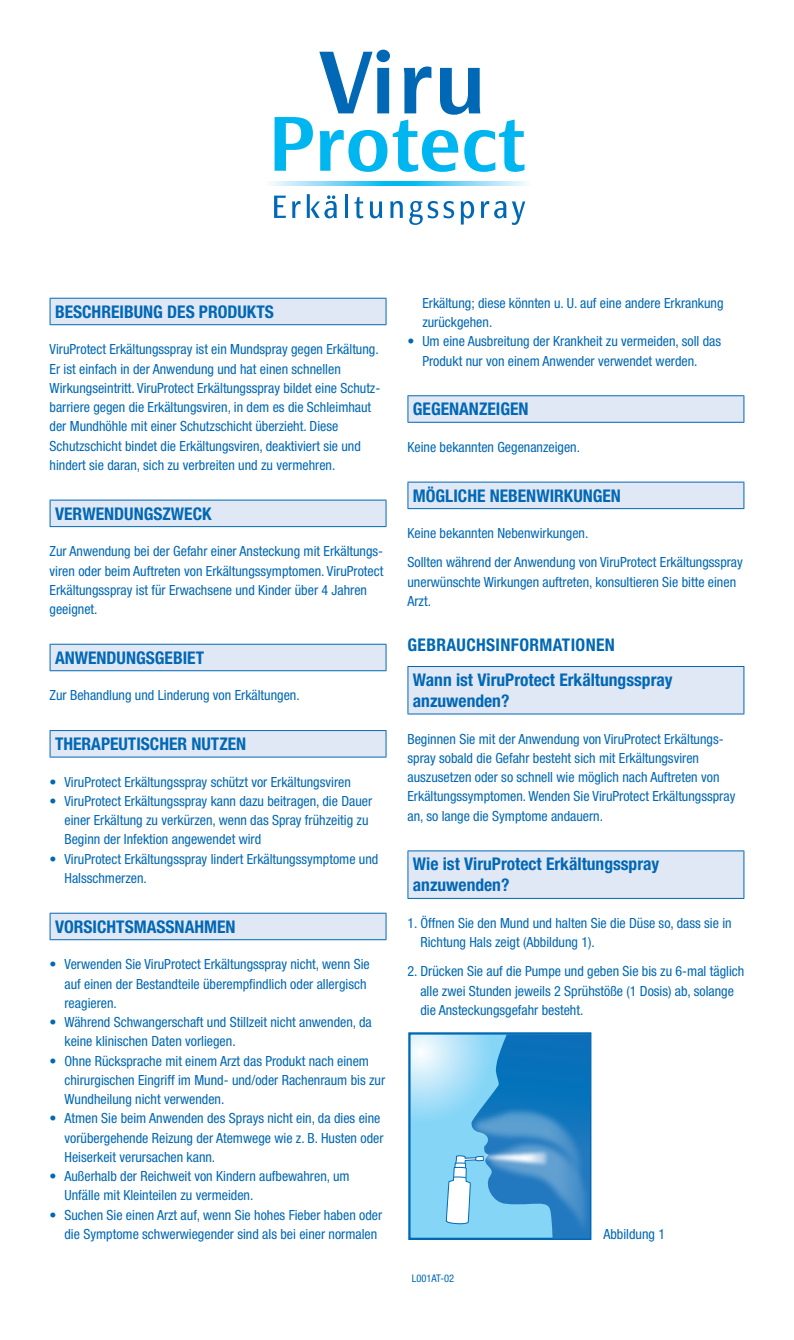
<style>
.page{position:relative;width:794px;height:1340px;background:#fff}
.page>*{position:absolute;margin:0;border:0;box-sizing:border-box;transform-origin:0 0}
.t1{font:700 condensed 17.5px/34.8px "Helvetica Neue LT Std";color:#0168b5}
.t2{font:condensed 14px/19.2px "Helvetica Neue LT Std";color:#0168b5}
.t3{font:condensed 10.5px "Helvetica Neue LT Std";color:#0168b5}
</style>
<div class="page">
<div style="left:50px;top:298px;width:336px;height:27px;background:#e1e8f5"></div>
<hr style="left:50px;top:298px;width:336px;height:1px;background:#0168b5">
<svg style="left:50px;top:299px;width:1px;height:25px"></svg>
<svg style="left:385px;top:299px;width:1px;height:25px"></svg>
<hr style="left:50px;top:324px;width:336px;height:1px;background:#0168b5">
<div style="left:50px;top:500px;width:336px;height:26px;background:#e1e8f5"></div>
<hr style="left:50px;top:499px;width:336px;height:1px;background:#0168b5">
<svg style="left:50px;top:500px;width:1px;height:26px"></svg>
<svg style="left:385px;top:500px;width:1px;height:26px"></svg>
<hr style="left:50px;top:526px;width:336px;height:1px;background:#0168b5">
<div style="left:50px;top:644px;width:336px;height:26px;background:#e1e8f5"></div>
<hr style="left:50px;top:643px;width:336px;height:1px;background:#0168b5">
<svg style="left:50px;top:644px;width:1px;height:26px"></svg>
<svg style="left:385px;top:644px;width:1px;height:26px"></svg>
<hr style="left:50px;top:670px;width:336px;height:1px;background:#0168b5">
<div style="left:50px;top:730px;width:336px;height:27px;background:#e1e8f5"></div>
<hr style="left:50px;top:730px;width:336px;height:1px;background:#0168b5">
<svg style="left:50px;top:731px;width:1px;height:25px"></svg>
<svg style="left:385px;top:731px;width:1px;height:25px"></svg>
<hr style="left:50px;top:756px;width:336px;height:1px;background:#0168b5">
<div style="left:50px;top:913px;width:336px;height:26px;background:#e1e8f5"></div>
<hr style="left:50px;top:912px;width:336px;height:1px;background:#0168b5">
<svg style="left:50px;top:913px;width:1px;height:26px"></svg>
<svg style="left:385px;top:913px;width:1px;height:26px"></svg>
<hr style="left:50px;top:939px;width:336px;height:1px;background:#0168b5">
<svg style="left:274px;top:117px;width:39px;height:54px"></svg>
<svg style="left:319px;top:50px;width:205px;height:122px"></svg>
<svg style="left:274px;top:196px;width:12px;height:22px"></svg>
<svg style="left:292px;top:201px;width:8px;height:17px"></svg>
<svg style="left:307px;top:194px;width:30px;height:24px"></svg>
<hr style="left:345px;top:194px;width:3px;height:24px;background:#0168b5">
<svg style="left:354px;top:197px;width:9px;height:21px"></svg>
<svg style="left:370px;top:201px;width:12px;height:17px"></svg>
<svg style="left:390px;top:201px;width:13px;height:17px"></svg>
<svg style="left:409px;top:201px;width:45px;height:24px"></svg>
<svg style="left:460px;top:201px;width:14px;height:23px"></svg>
<svg style="left:481px;top:201px;width:25px;height:17px"></svg>
<svg style="left:512px;top:201px;width:13px;height:24px"></svg>
<svg style="left:270px;top:182px;width:257px;height:3px"></svg>
<div style="left:408px;top:396px;width:336px;height:26px;background:#e1e8f5"></div>
<hr style="left:407px;top:395px;width:337px;height:1px;background:#0168b5">
<svg style="left:407px;top:396px;width:1px;height:26px"></svg>
<svg style="left:743px;top:396px;width:1px;height:26px"></svg>
<hr style="left:407px;top:422px;width:337px;height:1px;background:#0168b5">
<div style="left:408px;top:482px;width:336px;height:26px;background:#e1e8f5"></div>
<hr style="left:407px;top:481px;width:337px;height:1px;background:#0168b5">
<svg style="left:407px;top:482px;width:1px;height:26px"></svg>
<svg style="left:743px;top:482px;width:1px;height:26px"></svg>
<hr style="left:407px;top:508px;width:337px;height:1px;background:#0168b5">
<div style="left:408px;top:666px;width:336px;height:48px;background:#e1e8f5"></div>
<hr style="left:407px;top:666px;width:337px;height:1px;background:#0168b5">
<hr style="left:407px;top:667px;width:1px;height:46px;background:#0168b5">
<hr style="left:743px;top:667px;width:1px;height:46px;background:#0168b5">
<hr style="left:407px;top:713px;width:337px;height:1px;background:#0168b5">
<div style="left:408px;top:850px;width:336px;height:48px;background:#e1e8f5"></div>
<hr style="left:407px;top:850px;width:337px;height:1px;background:#0168b5">
<hr style="left:407px;top:851px;width:1px;height:47px;background:#0168b5">
<hr style="left:743px;top:851px;width:1px;height:47px;background:#0168b5">
<hr style="left:407px;top:898px;width:337px;height:1px;background:#0168b5">
<img style="left:408px;top:1032px;width:184px;height:27px">
<img style="left:408px;top:1059px;width:184px;height:8px">
<img style="left:408px;top:1067px;width:184px;height:173px">
<p class="t1" style="left:55px;top:294px;width:220px">BESCHREIBUNG DES PRODUKTS</p>
<p class="t2" style="left:50px;top:340px;width:332px">ViruProtect Erkältungsspray ist ein Mundspray gegen Erkältung.<br>Er ist einfach in der Anwendung und hat einen schnellen Wirkungseintritt. ViruProtect Erkältungsspray bildet eine Schutz&shy;barriere gegen die Erkältungsviren, in dem es die Schleimhaut der Mundhöhle mit einer Schutzschicht überzieht. Diese Schutzschicht bindet die Erkältungsviren, deaktiviert sie und hindert sie daran, sich zu verbreiten und zu vermehren.</p>
<p class="t1" style="left:55px;top:496px;width:158px">VERWENDUNGSZWECK</p>
<p class="t2" style="left:50px;top:541px;width:335px">Zur Anwendung bei der Gefahr einer Ansteckung mit Erkältungs&shy;viren oder beim Auftreten von Erkältungssymptomen. ViruProtect Erkältungsspray ist für Erwachsene und Kinder über 4 Jahren geeignet.</p>
<p class="t1" style="left:55px;top:640px;width:151px">ANWENDUNGSGEBIET</p>
<p class="t2" style="left:50px;top:685px;width:252px">Zur Behandlung und Linderung von Erkältungen.</p>
<p class="t1" style="left:55px;top:726px;width:193px">THERAPEUTISCHER NUTZEN</p>
<p class="t2" style="left:50px;top:772px;width:303px">• ViruProtect Erkältungsspray schützt vor Erkältungsviren</p>
<p class="t2" style="left:64px;top:791px;width:309px;text-indent:-15px">• ViruProtect Erkältungsspray kann dazu beitragen, die Dauer einer Erkältung zu verkürzen, wenn das Spray frühzeitig zu<br>Beginn der Infektion angewendet wird</p>
<p class="t2" style="left:64px;top:849px;width:315px;text-indent:-15px">• ViruProtect Erkältungsspray lindert Erkältungssymptome und<br>Halsschmerzen.</p>
<p class="t1" style="left:55px;top:908px;width:182px">VORSICHTSMASSNAHMEN</p>
<p class="t2" style="left:64px;top:954px;width:307px;text-indent:-15px">• Verwenden Sie ViruProtect Erkältungsspray nicht, wenn Sie auf einen der Bestandteile überempfindlich oder allergisch reagieren.</p>
<p class="t2" style="left:64px;top:1012px;width:309px;text-indent:-15px">• Während Schwangerschaft und Stillzeit nicht anwenden, da keine klinischen Daten vorliegen.</p>
<p class="t2" style="left:64px;top:1050px;width:322px;text-indent:-15px">• Ohne Rücksprache mit einem Arzt das Produkt nach einem chirurgischen Eingriff im Mund- und/oder Rachenraum bis zur<br>Wundheilung nicht verwenden.</p>
<p class="t2" style="left:64px;top:1108px;width:320px;text-indent:-15px">• Atmen Sie beim Anwenden des Sprays nicht ein, da dies eine vorübergehende Reizung der Atemwege wie z. B. Husten oder<br>Heiserkeit verursachen kann.</p>
<p class="t2" style="left:64px;top:1166px;width:287px;text-indent:-15px">• Außerhalb der Reichweit von Kindern aufbewahren, um<br>Unfälle mit Kleinteilen zu vermeiden.</p>
<p class="t2" style="left:64px;top:1204px;width:319px;text-indent:-15px">• Suchen Sie einen Arzt auf, wenn Sie hohes Fieber haben oder die Symptome schwerwiegender sind als bei einer normalen</p>
<p class="t2" style="left:422px;top:293px;width:303px">Erkältung; diese könnten u. U. auf eine andere Erkrankung zurückgehen.</p>
<p class="t2" style="left:422px;top:331px;width:300px;text-indent:-15px">• Um eine Ausbreitung der Krankheit zu vermeiden, soll das<br>Produkt nur von einem Anwender verwendet werden.</p>
<p class="t1" style="left:413px;top:391px;width:117px">GEGENANZEIGEN</p>
<p class="t2" style="left:407px;top:437px;width:174px">Keine bekannten Gegenanzeigen.</p>
<p class="t1" style="left:413px;top:478px;width:210px">MÖGLICHE NEBENWIRKUNGEN</p>
<p class="t2" style="left:407px;top:518px;width:337px;line-height:29.2px">Keine bekannten Nebenwirkungen.<br>Sollten während der Anwendung von ViruProtect Erkältungsspray</p>
<p class="t2" style="left:407px;top:572px;width:330px">unerwünschte Wirkungen auftreten, konsultieren Sie bitte einen<br>Arzt.</p>
<p class="t1" style="left:413px;top:627px;width:261px;text-indent:-5px">GEBRAUCHSINFORMATIONEN<br>Wann ist ViruProtect Erkältungsspray</p>
<p class="t1" style="left:413px;top:683px;width:98px">anzuwenden?</p>
<p class="t2" style="left:407px;top:729px;width:329px">Beginnen Sie mit der Anwendung von ViruProtect Erkältungs&shy;spray sobald die Gefahr besteht sich mit Erkältungsviren auszusetzen oder so schnell wie möglich nach Auftreten von Erkältungssymptomen. Wenden Sie ViruProtect Erkältungsspray an, so lange die Symptome andauern.</p>
<p class="t1" style="left:413px;top:853px;width:248px;line-height:21px">Wie ist ViruProtect Erkältungsspray anzuwenden?</p>
<p class="t2" style="left:420px;top:913px;width:313px;text-indent:-13px">1. Öffnen Sie den Mund und halten Sie die Düse so, dass sie in<br>Richtung Hals zeigt (Abbildung 1).</p>
<p class="t2" style="left:420px;top:961px;width:325px;text-indent:-13px">2. Drücken Sie auf die Pumpe und geben Sie bis zu 6-mal täglich alle zwei Stunden jeweils 2 Sprühstöße (1 Dosis) ab, solange die Ansteckungsgefahr besteht.</p>
<p class="t3" style="left:412px;top:1272px;width:44px">L001AT-02</p>
<p class="t2" style="left:603px;top:1223px;width:63px">Abbildung 1</p>
</div>
